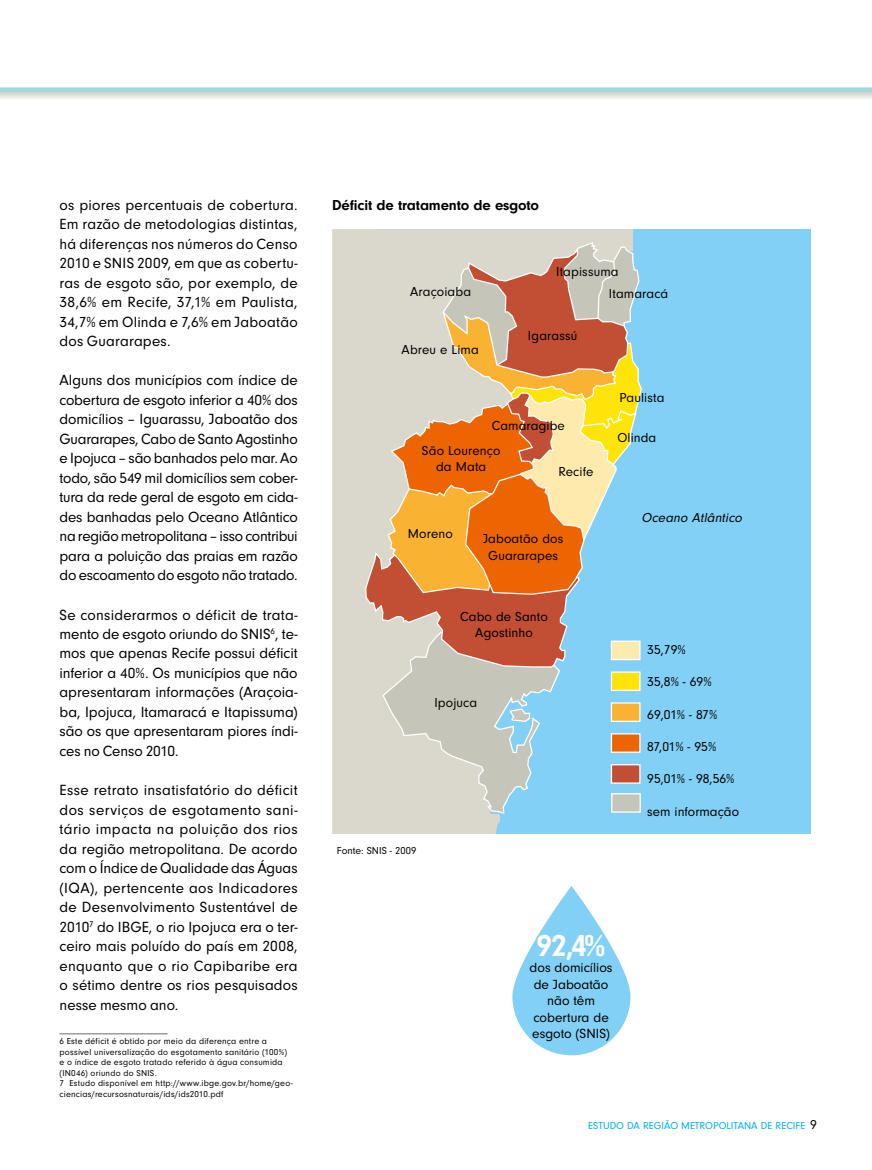
<style>
.page{position:relative;width:872px;height:1170px;background:#fff}
.page>*{position:absolute;margin:0;border:0;box-sizing:border-box;transform-origin:0 0}
.t1{font:700 31.5px "Neuzeit Gro T";color:#fff}
.t2{font:15.3px/19.5px "Neuzeit Gro T";letter-spacing:-.005em;color:#000;text-align:justify}
.t3{font:700 15px "Neuzeit Gro T";letter-spacing:-.01em;color:#000}
.t4{font:13.8px "Neuzeit Gro T";letter-spacing:-.005em;color:#000}
.t5{font:13.5px/16.5px "Neuzeit Gro T";color:#000}
.t6{font:italic 13.5px "Neuzeit Gro T";letter-spacing:-.185em;color:#000}
.t7{font:10.5px "Neuzeit Gro T";color:#00b0eb}
.t8{font:10.5px "Neuzeit Gro T";color:#000}
.t9{font:9px/10.5px "Neuzeit Gro T";letter-spacing:.02em;color:#000}
.s1{font-size:13.5px;color:#000}
</style>
<div class="page">
<svg style="left:0;top:92px;width:872px;height:7px"></svg>
<div style="left:0;top:87px;width:872px;height:5px;background:#a4d7de"></div>
<hr style="left:60px;top:1032px;width:108px;height:2px;background:#9c9d9d">
<svg style="left:512px;top:885px;width:118px;height:170px;fill:#82d0f5"></svg>
<div style="left:377px;top:229px;width:433px;height:605px;background:#82d0f5"></div>
<svg style="left:332px;top:229px;width:301px;height:605px;fill:#dad8cc"></svg>
<svg style="left:364px;top:241px;width:278px;height:573px"></svg>
<div style="left:611px;top:764px;width:29px;height:19px;background:#c24e34;border:1px solid #fff"></div>
<div style="left:611px;top:733px;width:29px;height:19px;background:#ec6502;border:1px solid #fff"></div>
<div style="left:611px;top:702px;width:29px;height:20px;background:#f9b232;border:1px solid #fff"></div>
<div style="left:611px;top:671px;width:29px;height:20px;background:#ffe409;border:1px solid #fff"></div>
<div style="left:611px;top:640px;width:29px;height:20px;background:#ffeaad;border:1px solid #fff"></div>
<div style="left:611px;top:793px;width:30px;height:19px;background:#c6c5b9;border:1px solid #fff"></div>
<p class="t2" style="left:60px;top:195px;width:240px">os piores percentuais de cobertura.<br>Em razão de metodologias distintas, há diferenças nos números do Censo 2010 e SNIS</p>
<p class="t2" style="left:60px;top:253px;width:240px;text-indent:78px">2009, em que as cobertu&shy;ras de esgoto são, por exemplo, de 38,6% em Recife, 37,1% em Paulista, 34,7% em Olinda e 7,6% em Jaboatão dos Guararapes.</p>
<p class="t2" style="left:60px;top:370px;width:240px">Alguns dos municípios com índice de cobertura de esgoto inferior a 40% dos domicílios – Iguarassu, Jaboatão dos Guararapes, Cabo de Santo Agostinho e I pojuca – são banhados pelo mar. Ao todo, são 549 mil domicílios sem cober&shy;tura da rede geral de esgoto em cida&shy;des banhadas pelo Oceano Atlântico na região metropolitana – isso contribui para a poluição das praias em razão do escoamento do esgoto não tratado.</p>
<p class="t2" style="left:60px;top:605px;width:240px">Se considerarmos o déficit de trata&shy;mento de esgoto oriundo do SNIS</p>
<p class="t2" style="left:60px;top:624px;width:240px;text-indent:211px"><sup>6</sup>, te&shy;mos que apenas Recife possui déficit inferior a 40%. Os municípios que não apresentaram informações (Araçoia&shy;ba, I pojuca, Itamaracá e Itapissuma) são os que apresentaram piores índi&shy;ces no Censo 2010.</p>
<p class="t2" style="left:60px;top:780px;width:240px">Esse retrato insatisfatório do déficit dos serviços de esgotamento sani&shy;tário impacta na poluição dos rios da região metropolitana. De acordo com o Índice de Qualidade das Águas (IQA), pertencente aos I ndicadores de Desenvolvimento Sustentável de 2010<sup>7</sup> do I BGE, o rio I pojuca era o ter&shy;ceiro mais poluído do país em 2008, enquanto que o rio Capibaribe era o sétimo dentre os rios pesquisados nesse mesmo ano.</p>
<p class="t9" style="left:60px;top:1036px;width:229px">6 Este déficit é obtido por meio da diferença entre a possível universalização do esgotamento sanitário (100%) e o índice de esgoto tratado referido à água consumida (IN 046) oriundo do SNIS</p>
<p class="t9" style="left:60px;top:1067px;width:235px;text-indent:95px">.<br>7 Estudo disponível em http://www.ibge.gov.br/home/geo&shy;ciencias/recursosnaturais/ids/ids2010.pdf</p>
<p class="t3" style="left:332px;top:196px;width:208px">Déficit de tratamento de esgoto</p>
<p class="t5" style="left:410px;top:284px;width:62px">Araçoiaba</p>
<p class="t5" style="left:401px;top:341px;width:79px">Abreu e Lima</p>
<p class="t5" style="left:609px;top:261px;width:61px;line-height:21.6px;text-indent:-53px">Itapissuma<br>Itamaracá</p>
<p class="t5" style="left:528px;top:328px;width:51px">Igarassú</p>
<p class="t5" style="left:422px;top:414px;width:144px;line-height:24.3px;text-indent:70px">Camaragibe<br>São Lourenço</p>
<p class="t5" style="left:436px;top:458px;width:52px">da Mata</p>
<p class="t5" style="left:558px;top:463px;width:37px">Recife</p>
<p class="t5" style="left:408px;top:525px;width:46px">Moreno</p>
<p class="t5" style="left:483px;top:530px;width:82px;text-align:center">Jaboatão dos<br>Guararapes</p>
<p class="t5" style="left:460px;top:608px;width:89px;text-align:center">Cabo de Santo<br>Agostinho</p>
<p class="t5" style="left:434px;top:695px;width:44px">I pojuca</p>
<p class="t8" style="left:337px;top:844px;width:36px">Fonte: SNIS</p>
<p class="t8" style="left:390px;top:844px;width:28px">- 2009</p>
<p class="t5" style="left:619px;top:390px;width:47px">Paulista</p>
<p class="t5" style="left:617px;top:429px;width:41px">Olinda</p>
<p class="t6" style="left:641px;top:510px;width:104px">Oceano Atlântico</p>
<p class="t5" style="left:647px;top:641px;width:40px">35,79%</p>
<p class="t5" style="left:647px;top:673px;width:66px">35,8% - 69%</p>
<p class="t5" style="left:647px;top:706px;width:71px">69,01% - 87%</p>
<p class="t5" style="left:647px;top:738px;width:70px">87,01% - 95%</p>
<p class="t5" style="left:647px;top:770px;width:89px">95,01% - 98,56%</p>
<p class="t5" style="left:647px;top:803px;width:93px">sem informação</p>
<h1 class="t1" style="left:536px;top:927px;width:70px">92,4%</h1>
<p class="t4" style="left:529px;top:960px;width:84px">dos domicílios</p>
<p class="t4" style="left:534px;top:976px;width:76px">de Jaboatão</p>
<p class="t4" style="left:547px;top:993px;width:49px">não têm</p>
<p class="t4" style="left:533px;top:1009px;width:77px">cobertura de</p>
<p class="t4" style="left:532px;top:1026px;width:55px">esgoto (SNIS</p>
<p class="t4" style="left:606px;top:1026px;width:6px">)</p>
<p class="t7" style="left:588px;top:1119px;width:230px">estudo da Região M etropolitana de Recife <span class="s1">9</span></p>
</div>
